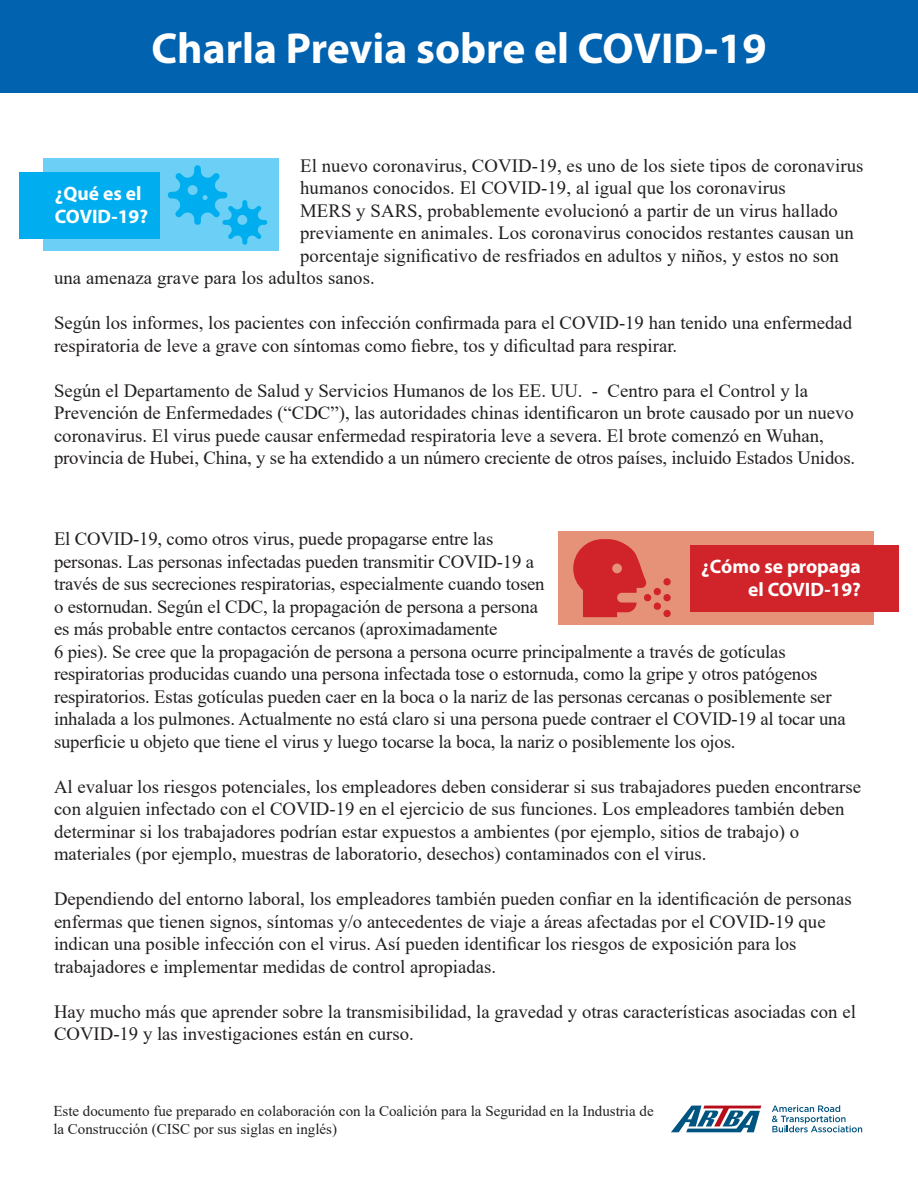
<style>
.page{position:relative;width:918px;height:1188px;background:#fff}
.page>*{position:absolute;margin:0;border:0;box-sizing:border-box;transform-origin:0 0}
.t1{font:700 43.5px "Myriad Pro";color:#fff}
.t2{font:700 19.5px/23.4px "Myriad Pro";color:#fff}
.t3{font:18.75px/22.5px "Times New Roman";color:#231f20}
.t4{font:15px/18px "Times New Roman";color:#231f20}
</style>
<div class="page">
<svg style="left:772px;top:1105px;width:90px;height:27px"></svg>
<svg style="left:671px;top:1106px;width:90px;height:26px"></svg>
<div style="left:0;top:0;width:918px;height:93px;background:#0162b0"></div>
<div style="left:43px;top:159px;width:236px;height:92px;background:#6bcff6"></div>
<div style="left:19px;top:173px;width:141px;height:66px;background:#00aeef"></div>
<div style="left:558px;top:532px;width:316px;height:93px;background:#e59279"></div>
<div style="left:690px;top:545px;width:209px;height:67px;background:#d1232a"></div>
<h1 class="t1" style="left:151px;top:20px;width:617px">Charla Previa sobre el COVID-19</h1>
<p class="t3" style="left:300px;top:153px;width:565px">El nuevo coronavirus, COVID-19, es uno de los siete tipos de coronavirus</p>
<p class="t3" style="left:300px;top:176px;width:487px">humanos conocidos. El COVID-19, al igual que los coronavirus</p>
<p class="t3" style="left:300px;top:198px;width:539px">MERS y SARS, probablemente evolucionó a partir de un virus hallado</p>
<p class="t3" style="left:300px;top:221px;width:555px">previamente en animales. Los coronavirus conocidos restantes causan un</p>
<p class="t3" style="left:300px;top:243px;width:540px">porcentaje significativo de resfriados en adultos y niños, y estos no son</p>
<p class="t3" style="left:54px;top:266px;width:322px">una amenaza grave para los adultos sanos.</p>
<p class="t3" style="left:54px;top:311px;width:800px">Según los informes, los pacientes con infección confirmada para el COVID-19 han tenido una enfermedad respiratoria de leve a grave con síntomas como fiebre, tos y dificultad para respirar.</p>
<p class="t3" style="left:54px;top:378px;width:803px">Según el Departamento de Salud y Servicios Humanos de los EE. UU. - Centro para el Control y la Prevención de Enfermedades (“CDC”), las autoridades chinas identificaron un brote causado por un nuevo coronavirus. El virus puede causar enfermedad respiratoria leve a severa. El brote comenzó en Wuhan, provincia de Hubei, China, y se ha extendido a un número creciente de otros países, incluido Estados Unidos.</p>
<p class="t2" style="left:55px;top:181px;width:95px">¿Qué es el<br>COVID-19?</p>
<p class="t3" style="left:54px;top:527px;width:793px">El COVID-19, como otros virus, puede propagarse entre las<br>personas. Las personas infectadas pueden transmitir COVID-19 a<br>través de sus secreciones respiratorias, especialmente cuando tosen<br>o estornudan. Según el CDC, la propagación de persona a persona<br>es más probable entre contactos cercanos (aproximadamente<br>6 pies). Se cree que la propagación de persona a persona ocurre principalmente a través de gotículas respiratorias producidas cuando una persona infectada tose o estornuda, como la gripe y otros patógenos respiratorios. Estas gotículas pueden caer en la boca o la nariz de las personas cercanas o posiblemente ser inhalada a los pulmones. Actualmente no está claro si una persona puede contraer el COVID-19 al tocar una superficie u objeto que tiene el virus y luego tocarse la boca, la nariz o posiblemente los ojos.</p>
<p class="t3" style="left:54px;top:774px;width:809px">Al evaluar los riesgos potenciales, los empleadores deben considerar si sus trabajadores pueden encontrarse con alguien infectado con el COVID-19 en el ejercicio de sus funciones. Los empleadores también deben determinar si los trabajadores podrían estar expuestos a ambientes (por ejemplo, sitios de trabajo) o materiales (por ejemplo, muestras de laboratorio, desechos) contaminados con el virus.</p>
<p class="t3" style="left:54px;top:887px;width:799px">Dependiendo del entorno laboral, los empleadores también pueden confiar en la identificación de personas enfermas que tienen signos, síntomas y/o antecedentes de viaje a áreas afectadas por el COVID-19 que indican una posible infección con el virus. Así pueden identificar los riesgos de exposición para los trabajadores e implementar medidas de control apropiadas.</p>
<p class="t3" style="left:54px;top:999px;width:803px">Hay mucho más que aprender sobre la transmisibilidad, la gravedad y otras características asociadas con el<br>COVID-19 y las investigaciones están en curso.</p>
<p class="t2" style="left:701px;top:554px;width:161px;text-align:right">¿Cómo se propaga el COVID-19?</p>
<p class="t4" style="left:53px;top:1101px;width:602px">Este documento fue preparado en colaboración con la Coalición para la Seguridad en la Industria de la Construcción (CISC por sus siglas en inglés)</p>
</div>
